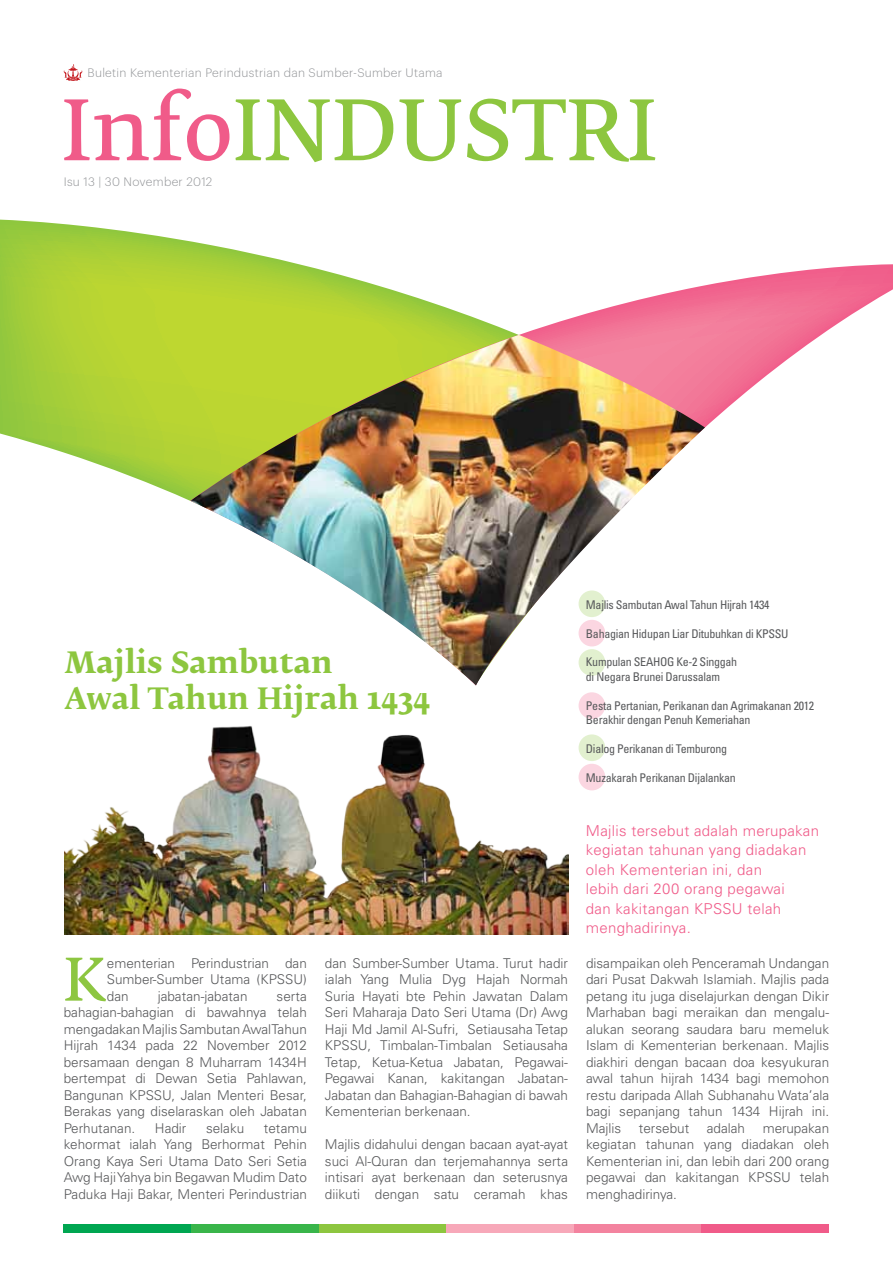
<style>
.page{position:relative;width:893px;height:1263px;background:#fff}
.page>*{position:absolute;margin:0;border:0;box-sizing:border-box;transform-origin:0 0}
.t1{font:82.5px "Fedra Serif B Pro";color:#8dc63f}
.t2{font:58.35px "Fedra Serif B Pro";color:#8dc641}
.t3{font:700 29.25px/35.1px "Fedra Serif B Pro";color:#8dc63f}
.t4{font:300 15px/19.5px "Univers LT Std";letter-spacing:.02em;color:#f05b89}
.t5{font:300 13.5px/16.5px "Univers LT Std";color:#58595b;text-align:justify}
.t6{font:condensed 12px/14.4px "Univers LT Std";letter-spacing:-.025em;color:#58595b}
.t7{font:300 12px "Graphik";letter-spacing:.025em;color:#939598}
.s1{color:#f05b89}
</style>
<div class="page">
<div style="left:191px;top:1224px;width:128px;height:9px;background:#39b54a"></div>
<div style="left:319px;top:1224px;width:127px;height:9px;background:#8dc63f"></div>
<div style="left:446px;top:1224px;width:128px;height:9px;background:#f7a8b9"></div>
<div style="left:574px;top:1224px;width:128px;height:9px;background:#f3839f"></div>
<div style="left:702px;top:1224px;width:127px;height:9px;background:#f05b89"></div>
<div style="left:64px;top:1224px;width:127px;height:9px;background:#00a651"></div>
<svg style="left:0;top:220px;width:298px;height:281px"></svg>
<svg style="left:190px;top:264px;width:703px;height:237px"></svg>
<img style="left:191px;top:335px;width:514px;height:336px">
<svg style="left:64px;top:64px;width:18px;height:17px"></svg>
<div style="left:579px;top:590px;width:26px;height:27px;background:#e2f0cf;border-radius:50%"></div>
<div style="left:579px;top:649px;width:26px;height:27px;background:#e2f0cf;border-radius:50%"></div>
<div style="left:579px;top:734px;width:26px;height:27px;background:#e2f0cf;border-radius:50%"></div>
<div style="left:579px;top:620px;width:26px;height:26px;background:#fbd6e1;border-radius:50%"></div>
<div style="left:579px;top:692px;width:26px;height:27px;background:#fbd6e1;border-radius:50%"></div>
<div style="left:579px;top:764px;width:26px;height:26px;background:#fbd6e1;border-radius:50%"></div>
<img style="left:65px;top:643px;width:503px;height:291px">
<p class="t7" style="left:88px;top:64px;width:357px">Buletin Kementerian Perindustrian dan Sumber-Sumber Utama</p>
<h1 class="t1" style="left:61px;top:80px;width:598px"><span class="s1">Info</span>INDUSTRI</h1>
<p class="t7" style="left:64px;top:173px;width:150px">Isu 13 | 30 November 2012</p>
<h3 class="t3" style="left:65px;top:646px;width:367px">Majlis Sambutan<br>Awal Tahun Hijrah 1434</h3>
<h2 class="t2" style="left:64px;top:944px;width:45px">K</h2>
<p class="t5" style="left:107px;top:955px;width:202px">ementerian Perindustrian dan Sumber-Sumber Utama (KPSSU) dan</p>
<p class="t5" style="left:158px;top:988px;width:91px">jabatan-jabatan</p>
<p class="t5" style="left:64px;top:988px;width:245px;text-indent:213px">serta bahagian-bahagian di bawahnya telah mengadakan Majlis Sambutan Awal Tahun Hijrah 1434 pada 22 November 2012 bersamaan dengan 8 Muharram 1434H bertempat di Dewan Setia Pahlawan, Bangunan KPSSU, Jalan Menteri Besar, Berakas yang diselaraskan oleh Jabatan Perhutanan.</p>
<p class="t5" style="left:155px;top:1119px;width:33px">Hadir</p>
<p class="t5" style="left:206px;top:1119px;width:40px">selaku</p>
<p class="t5" style="left:64px;top:1119px;width:245px;text-indent:200px">tetamu kehormat ialah Yang Berhormat Pehin Orang Kaya Seri Utama Dato Seri Setia Awg Haji Yahya bin Begawan Mudim Dato Paduka Haji Bakar, Menteri Perindustrian</p>
<p class="t5" style="left:325px;top:954px;width:245px">dan Sumber-Sumber Utama. Turut hadir ialah Yang Mulia Dyg Hajah Normah Suria Hayati bte Pehin Jawatan Dalam Seri Maharaja Dato Seri Utama (Dr) Awg Haji Md Jamil Al-Sufri, Setiausaha Tetap KPSSU, Timbalan-Timbalan Setiausaha Tetap, Ketua-Ketua Jabatan, Pegawai-Pegawai Kanan, kakitangan Jabatan-Jabatan dan Bahagian-Bahagian di bawah Kementerian berkenaan.</p>
<p class="t5" style="left:325px;top:1136px;width:245px">Majlis didahului dengan bacaan ayat-ayat suci Al-Quran dan terjemahannya serta intisari ayat berkenaan dan seterusnya diikuti dengan satu ceramah khas</p>
<p class="t6" style="left:586px;top:597px;width:185px">Majlis Sambutan Awal Tahun Hijrah 1434</p>
<p class="t6" style="left:586px;top:626px;width:204px">Bahagian Hidupan Liar Ditubuhkan di KPSSU</p>
<p class="t6" style="left:586px;top:655px;width:153px">Kumpulan SEAHOG Ke-2 Singgah di Negara Brunei Darussalam</p>
<p class="t6" style="left:586px;top:698px;width:230px">Pesta Pertanian, Perikanan dan Agrimakanan 2012<br>Berakhir dengan Penuh Kemeriahan</p>
<p class="t6" style="left:586px;top:741px;width:143px">Dialog Perikanan di Temburong</p>
<p class="t6" style="left:586px;top:770px;width:151px">Muzakarah Perikanan Dijalankan</p>
<p class="t4" style="left:586px;top:821px;width:235px">Majlis tersebut adalah merupakan kegiatan tahunan yang diadakan oleh Kementerian ini, dan<br>lebih dari 200 orang pegawai<br>dan kakitangan KPSSU telah menghadirinya.</p>
<p class="t5" style="left:586px;top:954px;width:245px">disampaikan oleh Penceramah Undangan dari Pusat Dakwah Islamiah. Majlis pada petang itu juga diselajurkan dengan Dikir Marhaban bagi meraikan dan mengalu&shy;alukan seorang saudara baru memeluk Islam di Kementerian berkenaan. Majlis diakhiri dengan bacaan doa kesyukuran awal tahun hijrah 1434 bagi memohon restu daripada Allah Subhanahu Wata’ala bagi sepanjang tahun 1434 Hijrah ini.<br>Majlis</p>
<p class="t5" style="left:586px;top:1119px;width:245px;text-indent:177px">merupakan kegiatan tahunan yang diadakan oleh Kementerian ini, dan lebih dari 200 orang pegawai dan kakitangan KPSSU telah menghadirinya.</p>
<p class="t5" style="left:639px;top:1119px;width:52px">tersebut</p>
<p class="t5" style="left:707px;top:1119px;width:40px">adalah</p>
</div>
